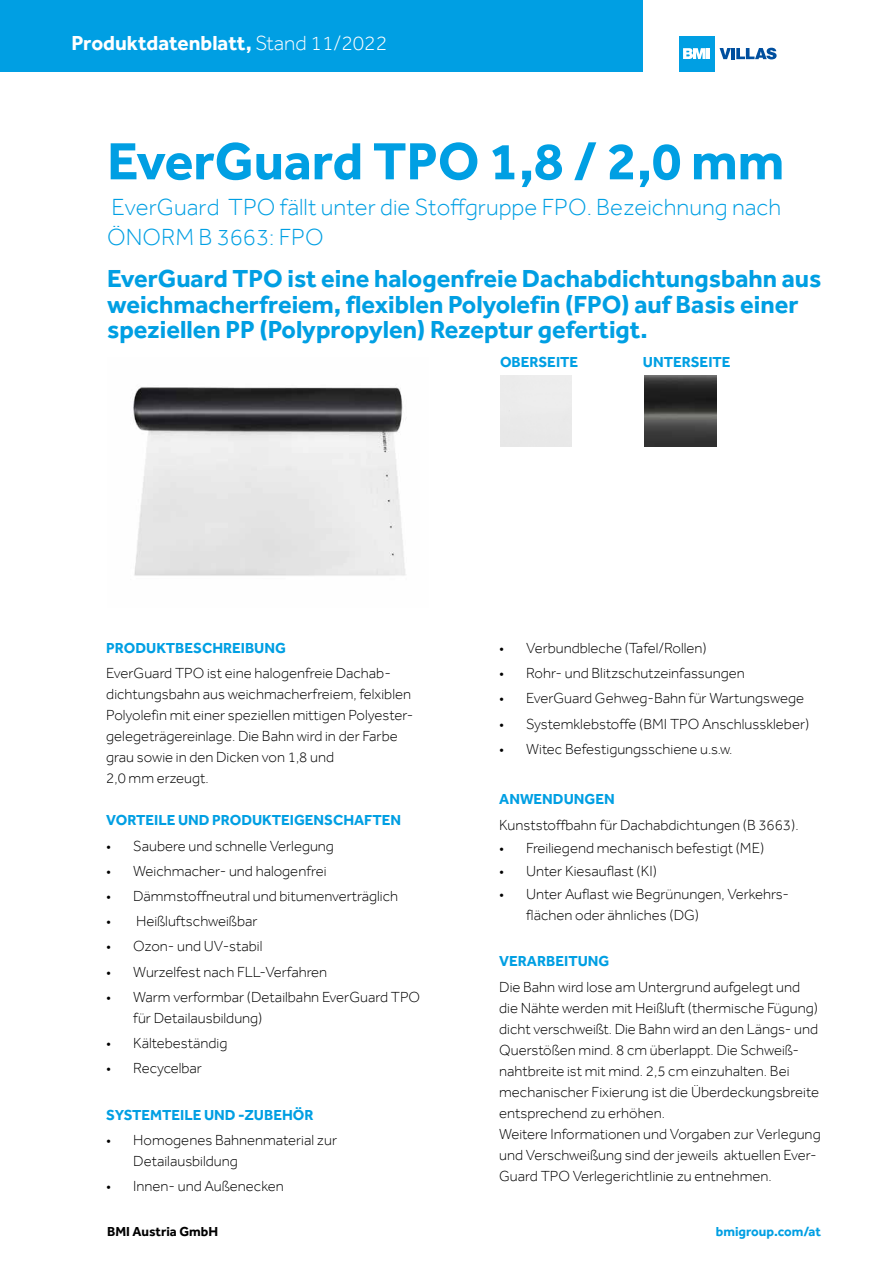
<style>
.page{position:relative;width:893px;height:1263px;background:#fff}
.page>*{position:absolute;margin:0;border:0;box-sizing:border-box;transform-origin:0 0}
.t1{font:700 54px "Effra";color:#009fe3}
.t2{font:700 25.5px/25.5px "Effra";color:#009fe3}
.t3{font:300 24px/30px "Effra";color:#009fe3}
.t4{font:700 21px "Effra";color:#fff}
.t5{font:300 15px/21px "Effra";color:#000}
.t6{font:700 15px "Effra";color:#009fe3}
.t7{font:700 13.5px "Effra";color:#009fe3}
.t8{font:700 13.5px "Effra";color:#000}
.s1{font-weight:300}
</style>
<div class="page">
<img style="left:133px;top:387px;width:273px;height:189px">
<img style="left:645px;top:375px;width:71px;height:71px">
<svg style="left:719px;top:48px;width:58px;height:11px"></svg>
<div style="left:679px;top:36px;width:35px;height:35px;background:#009fe3"></div>
<svg style="left:683px;top:48px;width:27px;height:11px"></svg>
<div style="left:0;top:0;width:643px;height:71px;background:#009fe3"></div>
<h3 class="t4" style="left:71px;top:30px;width:317px">Produktdatenblatt, <span class="s1">Stand 11/2022</span></h3>
<h1 class="t1" style="left:107px;top:128px;width:679px">EverGuard TPO 1,8 / 2,0 mm</h1>
<h3 class="t3" style="left:107px;top:191px;width:676px">EverGuard TPO fällt unter die Stoffgruppe FPO. Bezeichnung nach<br>ÖNORM B 3663: FPO</h3>
<h2 class="t2" style="left:107px;top:265px;width:716px">EverGuard TPO ist eine halogenfreie Dachabdichtungsbahn aus weichmacherfreiem, flexiblen Polyolefin (FPO) auf Basis einer speziellen PP (Polypropylen) Rezeptur gefertigt.</h2>
<p class="t6" style="left:500px;top:353px;width:80px">OBERSEITE</p>
<p class="t6" style="left:643px;top:353px;width:89px">UNTERSEITE</p>
<p class="t6" style="left:106px;top:639px;width:181px">PRODUKTBESCHREIBUNG</p>
<p class="t5" style="left:106px;top:662px;width:309px">EverGuard TPO ist eine halogenfreie Dachab&shy;dichtungsbahn aus weichmacherfreiem, felxiblen Polyolefin mit einer speziellen mittigen Polyester&shy;gelegeträgereinlage. Die Bahn wird in der Farbe grau sowie in den Dicken von 1,8 und<br>2,0 mm erzeugt.</p>
<p class="t6" style="left:106px;top:811px;width:296px">VORTEILE UND PRODUKTEIGENSCHAFTEN</p>
<p class="t5" style="left:106px;top:835px;width:229px">• Saubere und schnelle Verlegung</p>
<p class="t5" style="left:106px;top:860px;width:222px">• Weichmacher- und halogenfrei</p>
<p class="t5" style="left:106px;top:885px;width:293px">• Dämmstoffneutral und bitumenverträglich</p>
<p class="t5" style="left:106px;top:910px;width:153px">• Heißluftschweißbar</p>
<p class="t5" style="left:106px;top:936px;width:158px">• Ozon- und UV-stabil</p>
<p class="t5" style="left:106px;top:961px;width:222px">• Wurzelfest nach FLL-Verfahren</p>
<p class="t5" style="left:133px;top:986px;width:288px;text-indent:-27px">• Warm verformbar (Detailbahn EverGuard TPO für Detailausbildung)</p>
<p class="t5" style="left:106px;top:1032px;width:123px">• Kältebeständig</p>
<p class="t5" style="left:106px;top:1058px;width:97px">• Recycelbar</p>
<p class="t6" style="left:106px;top:1105px;width:209px">SYSTEMTEILE UND -ZUBEHÖR</p>
<p class="t5" style="left:133px;top:1129px;width:205px;text-indent:-27px">• Homogenes Bahnenmaterial zur<br>Detailausbildung</p>
<p class="t5" style="left:106px;top:1175px;width:179px">• Innen- und Außenecken</p>
<p class="t5" style="left:499px;top:637px;width:209px">• Verbundbleche (Tafel/Rollen)</p>
<p class="t5" style="left:499px;top:662px;width:247px">• Rohr- und Blitzschutzeinfassungen</p>
<p class="t5" style="left:499px;top:688px;width:306px">• EverGuard Gehweg-Bahn für Wartungswege</p>
<p class="t5" style="left:499px;top:713px;width:312px">• Systemklebstoffe (BMI TPO Anschlusskleber)</p>
<p class="t5" style="left:499px;top:738px;width:235px">• Witec Befestigungsschiene u.s.w.</p>
<p class="t6" style="left:499px;top:790px;width:117px">ANWENDUNGEN</p>
<p class="t5" style="left:499px;top:814px;width:301px">Kunststoffbahn für Dachabdichtungen (B 3663).</p>
<p class="t5" style="left:499px;top:837px;width:267px">• Freiliegend mechanisch befestigt (ME)</p>
<p class="t5" style="left:499px;top:860px;width:159px">• Unter Kiesauflast (KI)</p>
<p class="t5" style="left:526px;top:883px;width:264px;text-indent:-27px">• Unter Auflast wie Begrünungen, Verkehrs&shy;flächen oder ähnliches (DG)</p>
<p class="t6" style="left:499px;top:952px;width:112px">VERARBEITUNG</p>
<p class="t5" style="left:499px;top:976px;width:323px">Die Bahn wird lose am Untergrund aufgelegt und die Nähte werden mit Heißluft (thermische Fügung) dicht verschweißt. Die Bahn wird an den Längs- und Querstößen mind. 8 cm überlappt. Die Schweiß&shy;nahtbreite ist mit mind. 2,5 cm einzuhalten. Bei mechanischer Fixierung ist die Überdeckungsbreite entsprechend zu erhöhen.<br>Weitere Informationen und Vorgaben zur Verlegung und Verschweißung sind der jeweils aktuellen Ever-Guard TPO Verlegerichtlinie zu entnehmen.</p>
<p class="t8" style="left:107px;top:1223px;width:112px">BMI Austria GmbH</p>
<p class="t7" style="left:716px;top:1223px;width:107px">bmigroup.com/at</p>
</div>
